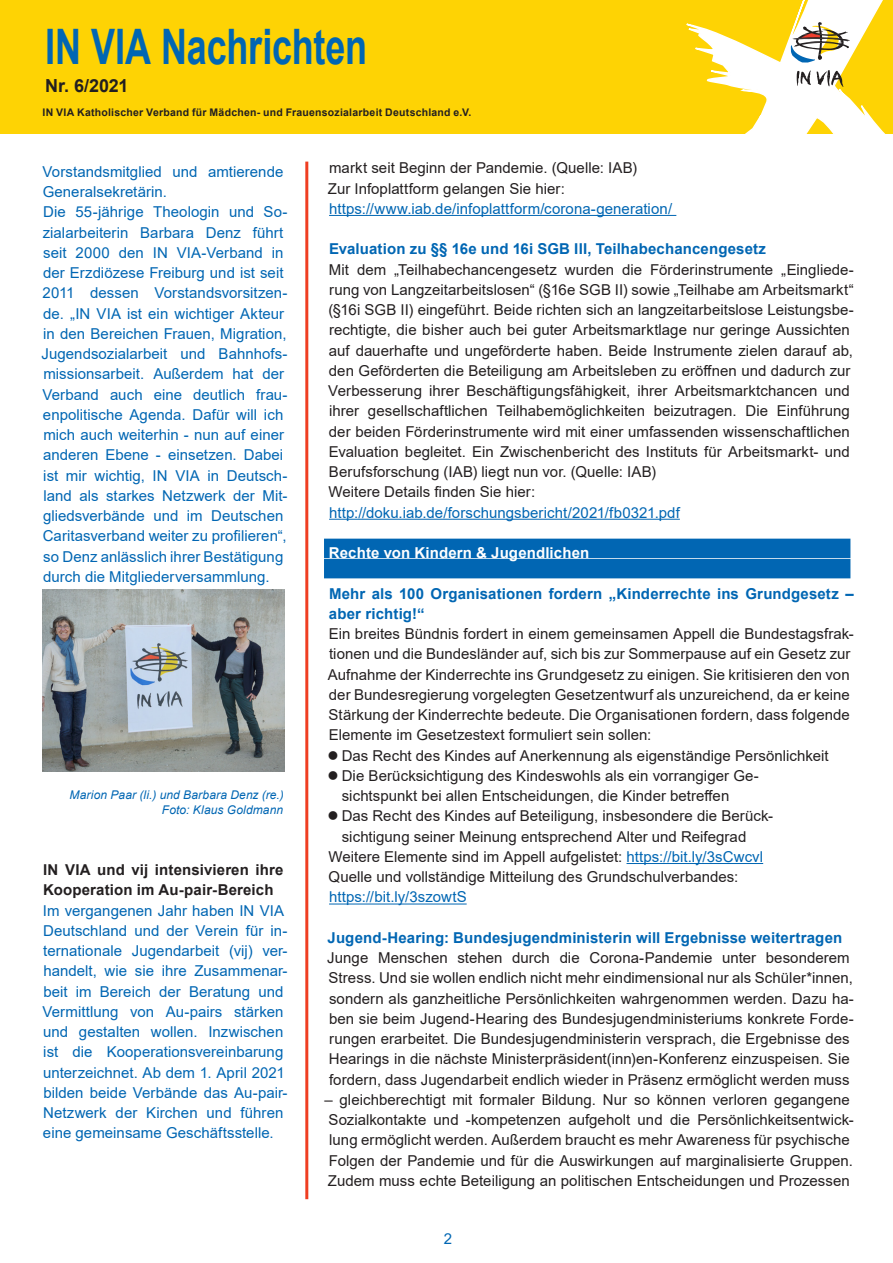
<style>
.page{position:relative;width:893px;height:1263px;background:#fff}
.page>*{position:absolute;margin:0;border:0;box-sizing:border-box;transform-origin:0 0}
.t1{font:700 48.9px "Arial";letter-spacing:-.005em;color:#0166b3;scale:.74 1}
.t2{font:700 18px "Arial";letter-spacing:-.005em;color:#231f20}
.t3{font:15px/20.2px "Arial";letter-spacing:.005em;color:#231f20}
.t4{font:15px/20.2px "Arial";letter-spacing:.005em;color:#0166b3}
.t5{font:700 15px/20.2px "Arial";letter-spacing:.01em;color:#0166b3}
.t6{font:700 15px/20.2px "Arial";letter-spacing:.01em;color:#231f20}
.TITELKASTEN_BLAU{font:700 15px "Arial";letter-spacing:.01em;color:#fff}
.t7{font:italic 12px "Arial";letter-spacing:.01em;color:#0166b3}
.t8{font:700 10.5px "Arial";letter-spacing:.02em;color:#231f20}
.s1{color:#0166b3}
</style>
<div class="page">
<div style="left:0;top:0;width:893px;height:133px;background:#fed304"></div>
<svg style="left:686px;top:0;width:199px;height:133px"></svg>
<hr style="left:305px;top:162px;width:3px;height:1037px;background:#ef3e22">
<hr style="left:329px;top:215px;width:347px;height:1px;background:#0166b3">
<hr style="left:329px;top:519px;width:351px;height:1px;background:#0166b3">
<div style="left:324px;top:539px;width:526px;height:19px;background:#0166b3"></div>
<div style="left:324px;top:559px;width:526px;height:19px;background:#0166b3"></div>
<hr style="left:626px;top:863px;width:137px;height:1px;background:#0166b3">
<hr style="left:329px;top:904px;width:138px;height:1px;background:#0166b3">
<img style="left:43px;top:589px;width:241px;height:182px">
<h1 class="t1" style="left:45px;top:12px;width:437px">IN VIA Nachrichten</h1>
<p class="t2" style="left:45px;top:73px;width:85px">Nr. 6/2021</p>
<p class="t8" style="left:43px;top:105px;width:430px">IN VIA Katholischer Verband für Mädchen- und Frauensozialarbeit Deutschland e.V.</p>
<p class="t4" style="left:43px;top:161px;width:242px">Vorstandsmitglied und amtierende<br>Generalsekretärin.</p>
<p class="t4" style="left:42px;top:202px;width:248px">Die 55-jährige Theologin und So&shy;zialarbeiterin Barbara Denz führt seit 2000 den IN VIA-Verband in der Erzdiözese Freiburg und ist seit 2011 dessen Vorstandsvorsitzen&shy;de. „IN VIA ist ein wichtiger Akteur in den Bereichen Frauen, Migration, Jugendsozialarbeit und Bahnhofs&shy;missionsarbeit. Außerdem hat der Verband auch eine deutlich frau&shy;enpolitische Agenda. Dafür will ich mich auch weiterhin - nun auf einer anderen Ebene - einsetzen. Dabei ist mir wichtig, IN VIA in Deutsch&shy;land als starkes Netzwerk der Mit&shy;gliedsverbände und im Deutschen Caritasverband weiter zu profilieren“, so Denz anlässlich ihrer Bestätigung durch die Mitgliederversammlung.</p>
<p class="t7" style="left:70px;top:787px;width:216px">Marion Paar (li.) und Barbara Denz (re.)</p>
<p class="t7" style="left:162px;top:802px;width:123px">Foto: Klaus Goldmann</p>
<p class="t6" style="left:43px;top:860px;width:242px">IN VIA und vij intensivieren ihre<br>Kooperation im Au-pair-Bereich</p>
<p class="t4" style="left:43px;top:900px;width:246px">Im vergangenen Jahr haben IN VIA Deutschland und der Verein für in&shy;ternationale Jugendarbeit (vij) ver&shy;handelt, wie sie ihre Zusammenar&shy;beit im Bereich der Beratung und Vermittlung von Au-pairs stärken und gestalten wollen. Inzwischen ist die Kooperationsvereinbarung unterzeichnet. Ab dem 1. April 2021 bilden beide Verbände das Au-pair-Netzwerk der Kirchen und führen eine gemeinsame Geschäftsstelle.</p>
<p class="t3" style="left:329px;top:158px;width:310px">markt seit Beginn der Pandemie. (Quelle: IAB)</p>
<p class="t3" style="left:328px;top:178px;width:239px">Zur Infoplattform gelangen Sie hier:</p>
<p class="t4" style="left:329px;top:198px;width:345px">https://www.iab.de/infoplattform/corona-generation/</p>
<p class="t5" style="left:329px;top:239px;width:439px">Evaluation zu §§ 16e und 16i SGB III, Teilhabechancengesetz</p>
<p class="t3" style="left:328px;top:259px;width:527px">Mit dem „Teilhabechancengesetz wurden die Förderinstrumente „Eingliede&shy;rung von Langzeitarbeitslosen“ (§16e SGB II) sowie „Teilhabe am Arbeitsmarkt“ (§16i SGB II) eingeführt. Beide richten sich an langzeitarbeitslose Leistungsbe&shy;rechtigte, die bisher auch bei guter Arbeitsmarktlage nur geringe Aussichten auf dauerhafte und ungeförderte haben. Beide Instrumente zielen darauf ab, den Geförderten die Beteiligung am Arbeitsleben zu eröffnen und dadurch zur Verbesserung ihrer Beschäftigungsfähigkeit, ihrer Arbeitsmarktchancen und ihrer gesellschaftlichen Teilhabemöglichkeiten beizutragen. Die Einführung der beiden Förderinstrumente wird mit einer umfassenden wissenschaftlichen Evaluation begleitet. Ein Zwischenbericht des Instituts für Arbeitsmarkt- und Berufsforschung (IAB) liegt nun vor. (Quelle: IAB)</p>
<p class="t3" style="left:329px;top:482px;width:208px">Weitere Details finden Sie hier:</p>
<p class="t4" style="left:329px;top:502px;width:352px">http://doku.iab.de/forschungsbericht/2021/fb0321.pdf</p>
<p class="TITELKASTEN_BLAU" style="left:329px;top:542px;width:262px">Rechte von Kindern &amp; Jugendlichen</p>
<p class="t5" style="left:329px;top:583px;width:526px">Mehr als 100 Organisationen fordern „Kinderrechte ins Grundgesetz – aber richtig!“</p>
<p class="t3" style="left:328px;top:624px;width:527px">Ein breites Bündnis fordert in einem gemeinsamen Appell die Bundestagsfrak&shy;tionen und die Bundesländer auf, sich bis zur Sommerpause auf ein Gesetz zur Aufnahme der Kinderrechte ins Grundgesetz zu einigen. Sie kritisieren den von der Bundesregierung vorgelegten Gesetzentwurf als unzureichend, da er keine Stärkung der Kinderrechte bedeute. Die Organisationen fordern, dass folgende Elemente im Gesetzestext formuliert sein sollen:</p>
<p class="t3" style="left:342px;top:745px;width:488px">Das Recht des Kindes auf Anerkennung als eigenständige Persönlichkeit</p>
<p class="t3" style="left:342px;top:765px;width:419px">Die Berücksichtigung des Kindeswohls als ein vorrangiger Ge&shy;sichtspunkt bei allen Entscheidungen, die Kinder betreffen</p>
<p class="t3" style="left:342px;top:806px;width:433px">Das Recht des Kindes auf Beteiligung, insbesondere die Berück&shy;sichtigung seiner Meinung entsprechend Alter und Reifegrad</p>
<p class="t3" style="left:329px;top:846px;width:436px">Weitere Elemente sind im Appell aufgelistet: <span class="s1">https://bit.ly/3sCwcvl</span></p>
<p class="t3" style="left:329px;top:867px;width:411px">Quelle und vollständige Mitteilung des Grundschulverbandes:</p>
<p class="t4" style="left:329px;top:887px;width:139px">https://bit.ly/3szowtS</p>
<p class="t5" style="left:328px;top:928px;width:516px">Jugend-Hearing: Bundesjugendministerin will Ergebnisse weitertragen</p>
<p class="t3" style="left:327px;top:948px;width:528px">Junge Menschen stehen durch die Corona-Pandemie unter besonderem Stress. Und sie wollen endlich nicht mehr eindimensional nur als Schüler*innen, sondern als ganzheitliche Persönlichkeiten wahrgenommen werden. Dazu ha&shy;ben sie beim Jugend-Hearing des Bundesjugendministeriums konkrete Forde&shy;rungen erarbeitet. Die Bundesjugendministerin versprach, die Ergebnisse des Hearings in die nächste Ministerpräsident(inn)en-Konferenz einzuspeisen. Sie fordern, dass Jugendarbeit endlich wieder in Präsenz ermöglicht werden muss</p>
<p class="t3" style="left:324px;top:1089px;width:531px">– gleichberechtigt mit formaler Bildung. Nur so können verloren gegangene Sozialkontakte und -kompetenzen aufgeholt und die Persönlichkeitsentwick&shy;lung ermöglicht werden. Außerdem braucht es mehr Awareness für psychische Folgen der Pandemie und für die Auswirkungen auf marginalisierte Gruppen.<br>Zudem muss echte Beteiligung an politischen Entscheidungen und Prozessen</p>
<p class="t4" style="left:444px;top:1229px;width:10px">2</p>
</div>
